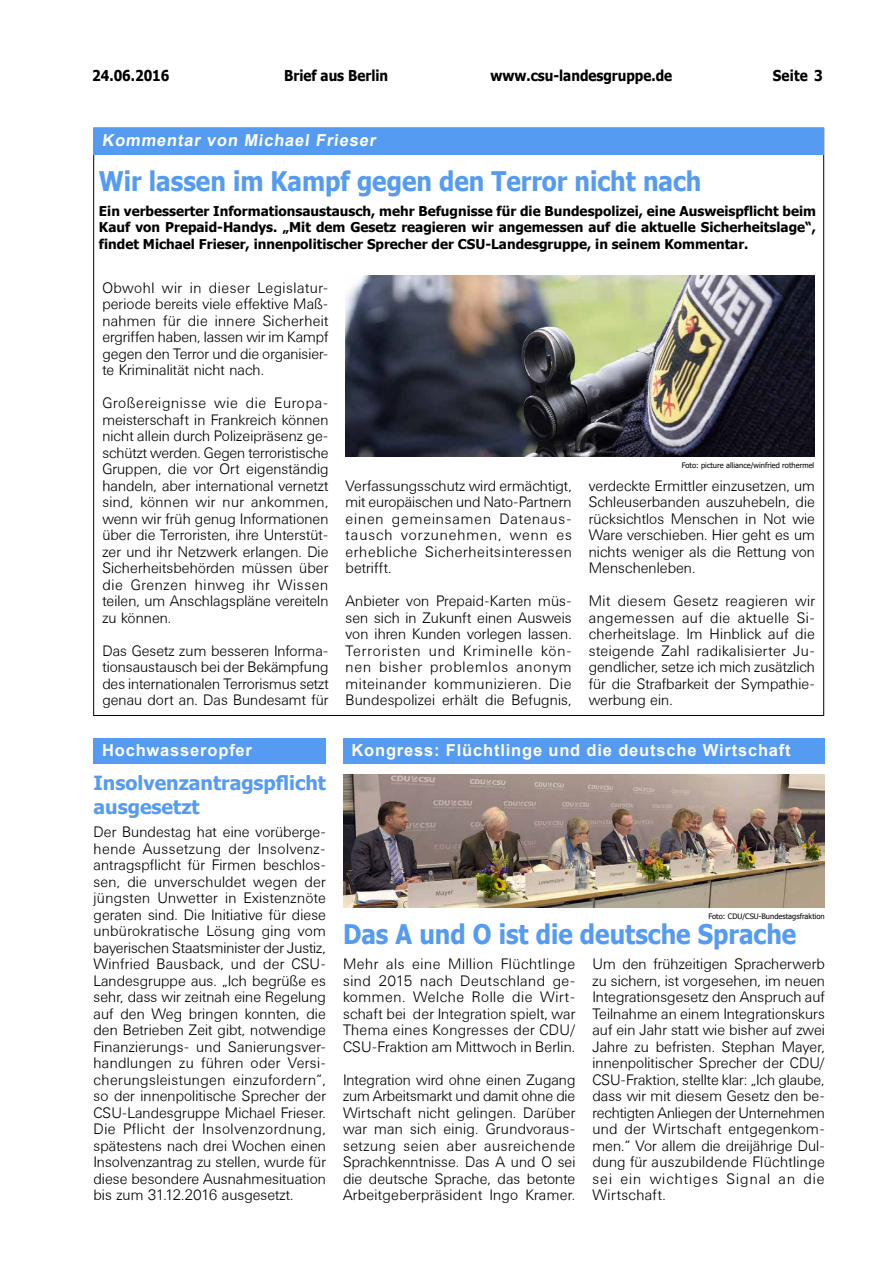
<style>
.page{position:relative;width:893px;height:1263px;background:#fff}
.page>*{position:absolute;margin:0;border:0;box-sizing:border-box;transform-origin:0 0}
._01_BaB_Überschrift{font:700 27px "Tahoma";color:#559bf2;scale:.9 1}
._05_BaB_Ü_blau_kurz{font:700 19.5px/24px "Tahoma";color:#559bf2}
._05_BaB_Ü_weiss_kurz{font:700 16.5px "Arial";letter-spacing:.05em;color:#fff}
._01_BaB_Überschrift-2{font:700 16.5px "Arial";color:#fff}
._05_BaB_Fließtext_ku{font:300 15px/16.5px "Univers BSK";letter-spacing:.015em;color:#000;text-align:justify}
._04_BaB_Fließtext{font:300 15px/16.5px "Univers BSK";color:#000;text-align:justify}
.t1{font:700 15px "Tahoma";color:#000;scale:.9 1}
._03_BaB_Teaser{font:700 13.5px/16.5px "Tahoma";color:#000;text-align:justify}
._13_BaB_Rechtevermer{font:7.5px "Tahoma";color:#000}
</style>
<div class="page">
<div style="left:343px;top:738px;width:482px;height:25px;background:#559bf2"></div>
<img style="left:343px;top:774px;width:482px;height:133px">
<div style="left:93px;top:128px;width:731px;height:27px;background:#559bf2"></div>
<img style="left:346px;top:275px;width:468px;height:181px">
<div style="left:94px;top:738px;width:232px;height:25px;background:#559bf2"></div>
<p class="t1" style="left:284px;top:65px;width:117px">Brief aus Berlin</p>
<p class="t1" style="left:92px;top:65px;width:87px">24.06.2016</p>
<p class="t1" style="left:490px;top:65px;width:203px">www.csu-landesgruppe.de</p>
<p class="t1" style="left:773px;top:65px;width:57px">Seite 3</p>
<p class="_01_BaB_Überschrift-2" style="left:102px;top:129px;width:278px">Kommentar von Michael Frieser</p>
<p class="_01_BaB_Überschrift" style="left:99px;top:162px;width:671px">Wir lassen im Kampf gegen den Terror nicht nach</p>
<p class="_03_BaB_Teaser" style="left:99px;top:203px;width:718px">Ein verbesserter Informationsaustausch, mehr Befugnisse für die Bundespolizei, eine Ausweispflicht beim Kauf von Prepaid-Handys. „Mit dem Gesetz reagieren wir angemessen auf die aktuelle Sicherheitslage“, findet Michael Frieser, innenpolitischer Sprecher der CSU-Landesgruppe, in seinem Kommentar.</p>
<p class="_04_BaB_Fließtext" style="left:102px;top:279px;width:228px;text-align:left">Obwohl wir in dieser Legislatur&shy;periode bereits viele effektive Maß&shy;nahmen für die innere Sicherheit ergriffen haben, lassen wir im Kampf gegen den Terror und die organisier&shy;te Kriminalität nicht nach.</p>
<p class="_04_BaB_Fließtext" style="left:102px;top:395px;width:228px">Großereignisse wie die Europa&shy;meisterschaft in Frankreich können nicht allein durch Polizeipräsenz ge&shy;schützt werden. Gegen terroristische Gruppen, die vor Ort eigenständig handeln, aber international vernetzt sind, können wir nur ankommen, wenn wir früh genug Informationen über die Terroristen, ihre Unterstüt&shy;zer und ihr Netzwerk erlangen. Die Sicherheitsbehörden müssen über die Grenzen hinweg ihr Wissen teilen, um Anschlagspläne vereiteln zu können.</p>
<p class="_04_BaB_Fließtext" style="left:102px;top:642px;width:228px">Das Gesetz zum besseren Informa&shy;tionsaustausch bei der Bekämpfung des internationalen Terrorismus setzt genau dort an. Das Bundesamt für</p>
<p class="_05_BaB_Ü_weiss_kurz" style="left:102px;top:738px;width:152px">Hochwasseropfer</p>
<p class="_05_BaB_Ü_blau_kurz" style="left:94px;top:771px;width:234px">Insolvenzantragspflicht ausgesetzt</p>
<p class="_05_BaB_Fließtext_ku" style="left:94px;top:824px;width:234px">Der Bundestag hat eine vorüberge&shy;hende Aussetzung der Insolvenz&shy;antragspflicht für Firmen beschlos&shy;sen, die unverschuldet wegen der jüngsten Unwetter in Existenznöte geraten sind. Die Initiative für diese unbürokratische Lösung ging vom bayerischen Staatsminister der Justiz, Winfried Bausback, und der CSU-Landesgruppe aus. „Ich begrüße es sehr, dass wir zeitnah eine Regelung auf den Weg bringen konnten, die den Betrieben Zeit gibt, notwendige Finanzierungs- und Sanierungsver&shy;handlungen zu führen oder Versi&shy;cherungsleistungen einzufordern“, so der innenpolitische Sprecher der CSU-Landesgruppe Michael Frieser.<br>Die Pflicht der Insolvenzordnung, spätestens nach drei Wochen einen Insolvenzantrag zu stellen, wurde für diese besondere Ausnahmesituation bis zum 31.12.2016 ausgesetzt.</p>
<p class="_04_BaB_Fließtext" style="left:346px;top:477px;width:228px">Verfassungsschutz wird ermächtigt, mit europäischen und Nato-Partnern einen gemeinsamen Datenaus&shy;tausch vorzunehmen, wenn es erhebliche Sicherheitsinteressen betrifft.</p>
<p class="_04_BaB_Fließtext" style="left:346px;top:593px;width:228px">Anbieter von Prepaid-Karten müs&shy;sen sich in Zukunft einen Ausweis von ihren Kunden vorlegen lassen.<br>Terroristen und Kriminelle kön&shy;nen bisher problemlos anonym miteinander kommunizieren. Die Bundespolizei erhält die Befugnis,</p>
<p class="_13_BaB_Rechtevermer" style="left:682px;top:460px;width:134px">Foto: picture alliance/winfried rothermel</p>
<p class="_04_BaB_Fließtext" style="left:589px;top:477px;width:228px">verdeckte Ermittler einzusetzen, um Schleuserbanden auszuhebeln, die rücksichtlos Menschen in Not wie Ware verschieben. Hier geht es um nichts weniger als die Rettung von Menschenleben.</p>
<p class="_04_BaB_Fließtext" style="left:589px;top:593px;width:228px">Mit diesem Gesetz reagieren wir angemessen auf die aktuelle Si&shy;cherheitslage. Im Hinblick auf die steigende Zahl radikalisierter Ju&shy;gendlicher, setze ich mich zusätzlich für die Strafbarkeit der Sympathie&shy;werbung ein.</p>
<p class="_05_BaB_Ü_weiss_kurz" style="left:351px;top:738px;width:441px">Kongress: Flüchtlinge und die deutsche Wirtschaft</p>
<p class="_13_BaB_Rechtevermer" style="left:708px;top:911px;width:118px">Foto: CDU/CSU-Bundestagsfraktion</p>
<p class="_01_BaB_Überschrift" style="left:343px;top:915px;width:505px">Das A und O ist die deutsche Sprache</p>
<p class="_05_BaB_Fließtext_ku" style="left:343px;top:956px;width:234px">Mehr als eine Million Flüchtlinge sind 2015 nach Deutschland ge&shy;kommen. Welche Rolle die Wirt&shy;schaft bei der Integration spielt, war Thema eines Kongresses der CDU/ CSU-Fraktion am Mittwoch in Berlin.</p>
<p class="_05_BaB_Fließtext_ku" style="left:343px;top:1071px;width:234px">Integration wird ohne einen Zugang zum Arbeitsmarkt und damit ohne die Wirtschaft nicht gelingen. Darüber war man sich einig. Grundvoraus&shy;setzung seien aber ausreichende Sprachkenntnisse. Das A und O sei die deutsche Sprache, das betonte Arbeitgeberpräsident Ingo Kramer.</p>
<p class="_05_BaB_Fließtext_ku" style="left:592px;top:956px;width:234px">Um den frühzeitigen Spracherwerb zu sichern, ist vorgesehen, im neuen Integrationsgesetz den Anspruch auf Teilnahme an einem Integrationskurs auf ein Jahr statt wie bisher auf zwei Jahre zu befristen. Stephan Mayer, innenpolitischer Sprecher der CDU/ CSU-Fraktion, stellte klar: „Ich glaube, dass wir mit diesem Gesetz den be&shy;rechtigten Anliegen der Unternehmen und der Wirtschaft entgegenkom&shy;men.“ Vor allem die dreijährige Dul&shy;dung für auszubildende Flüchtlinge sei ein wichtiges Signal an die Wirtschaft.</p>
</div>
